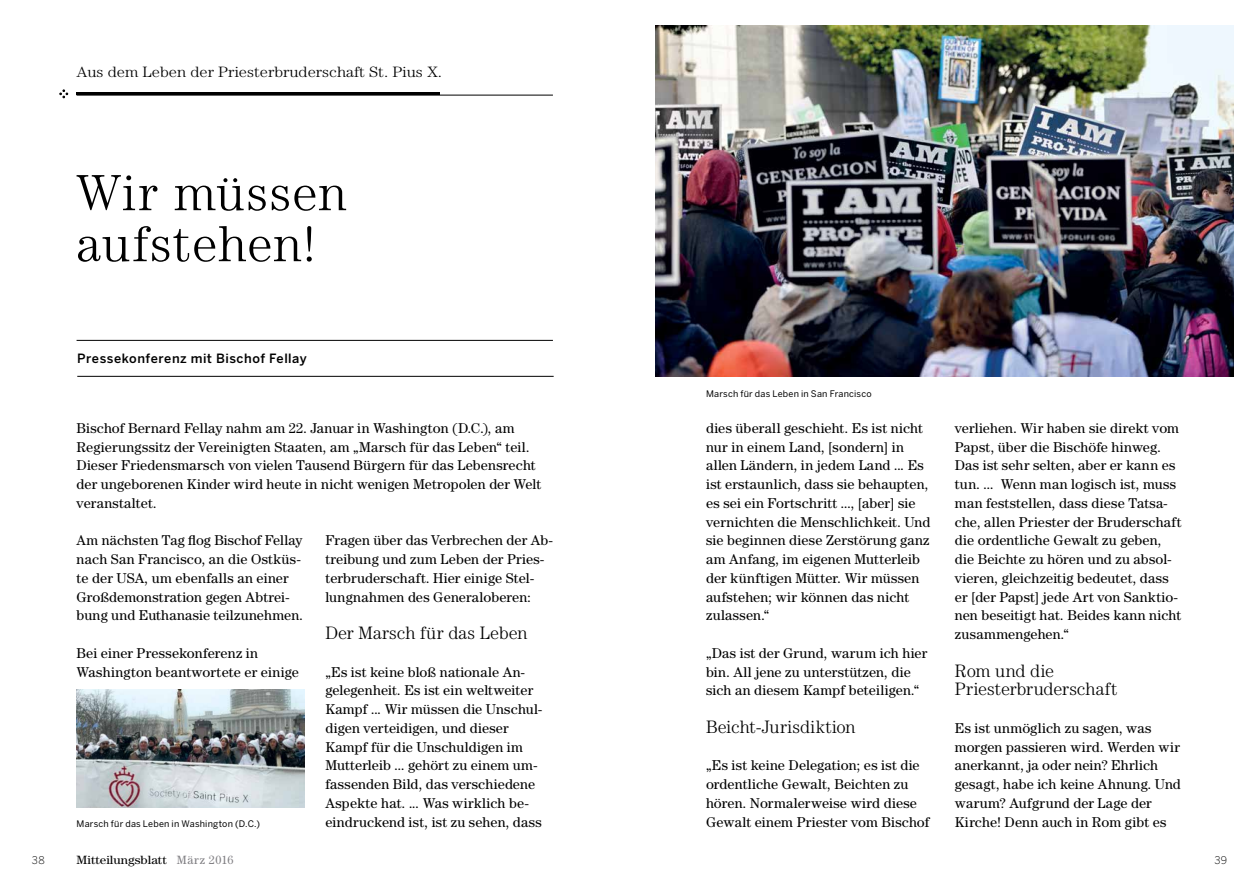
<style>
.page{position:relative;width:1259px;height:893px;background:#fff}
.page>*{position:absolute;margin:0;border:0;box-sizing:border-box;transform-origin:0 0}
.t1{font:300 51px/51px "Century Std";letter-spacing:.02em;color:#000}
.t2{font:300 18px/18.8px "Century Std";color:#000}
.t3{font:300 15px "Century Std";color:#000;scale:1.09 1}
.t4{font:14.25px/18.8px "Century Std";letter-spacing:.01em;color:#000}
.t5{font:500 12.75px "Benton Sans";letter-spacing:.04em;color:#000}
.t6{font:12px "Century Std";color:#000;scale:1.09 1}
.t7{font:300 10.5px "Benton Sans";color:#000}
.t8{font:9px "Benton Sans";letter-spacing:.025em;color:#000}
.s1{color:#807f83}
</style>
<div class="page">
<hr style="left:77px;top:340px;width:476px;height:1px;background:#000">
<hr style="left:77px;top:376px;width:476px;height:1px;background:#000">
<hr style="left:77px;top:93px;width:363px;height:2px;background:#000">
<img style="left:655px;top:26px;width:578px;height:350px">
<img style="left:77px;top:689px;width:227px;height:119px">
<svg style="left:60px;top:90px;width:8px;height:8px"></svg>
<hr style="left:77px;top:95px;width:476px;height:1px;background:#000">
<p class="t3" style="left:77px;top:63px;width:337px">Aus dem Leben der Priesterbruderschaft St. Pius X.</p>
<h1 class="t1" style="left:77px;top:167px;width:272px">Wir müssen aufstehen!</h1>
<p class="t5" style="left:77px;top:351px;width:231px">Pressekonferenz mit Bischof Fellay</p>
<p class="t4" style="left:77px;top:418px;width:466px">Bischof Bernard Fellay nahm am 22. Januar in Washington (D.C.), am Regierungssitz der Vereinigten Staaten, am „Marsch für das Leben“ teil.<br>Dieser Friedensmarsch von vielen Tausend Bürgern für das Lebensrecht der ungeborenen Kinder wird heute in nicht wenigen Metropolen der Welt veranstaltet.</p>
<p class="t4" style="left:77px;top:531px;width:228px">Am nächsten Tag flog Bischof Fellay nach San Francisco, an die Ostküs&shy;te der USA, um ebenfalls an einer Großdemonstration gegen Abtrei&shy;bung und Euthanasie teilzunehmen.</p>
<p class="t4" style="left:77px;top:643px;width:224px">Bei einer Pressekonferenz in<br>Washington beantwortete er einige</p>
<p class="t8" style="left:77px;top:818px;width:185px">Marsch für das Leben in Washington (D.C.)</p>
<p class="t4" style="left:325px;top:531px;width:229px">Fragen über das Verbrechen der Ab&shy;treibung und zum Leben der Pries&shy;terbruderschaft. Hier einige Stel&shy;lungnahmen des Generaloberen:</p>
<p class="t2" style="left:325px;top:623px;width:204px">Der Marsch für das Leben</p>
<p class="t4" style="left:325px;top:662px;width:218px">„Es ist keine bloß nationale An&shy;gelegenheit. Es ist ein weltweiter Kampf ... Wir müssen die Unschul&shy;digen verteidigen, und dieser Kampf für die Unschuldigen im Mutterleib ... gehört zu einem um&shy;fassenden Bild, das verschiedene Aspekte hat. ... Was wirklich be&shy;eindruckend ist, ist zu sehen, dass</p>
<p class="t8" style="left:706px;top:388px;width:167px">Marsch für das Leben in San Francisco</p>
<p class="t4" style="left:706px;top:418px;width:226px">dies überall geschieht. Es ist nicht nur in einem Land, [sondern] in allen Ländern, in jedem Land ... Es ist erstaunlich, dass sie behaupten, es sei ein Fortschritt ..., [aber] sie vernichten die Menschlichkeit. Und sie beginnen diese Zerstörung ganz am Anfang, im eigenen Mutterleib der künftigen Mütter. Wir müssen aufstehen; wir können das nicht zulassen.“</p>
<p class="t4" style="left:706px;top:643px;width:223px">„Das ist der Grund, warum ich hier bin. All jene zu unterstützen, die sich an diesem Kampf beteiligen.“</p>
<p class="t2" style="left:706px;top:717px;width:151px">Beicht-Jurisdiktion</p>
<p class="t4" style="left:706px;top:756px;width:225px">„Es ist keine Delegation; es ist die ordentliche Gewalt, Beichten zu hören. Normalerweise wird diese Gewalt einem Priester vom Bischof</p>
<p class="t4" style="left:955px;top:418px;width:228px">verliehen. Wir haben sie direkt vom Papst, über die Bischöfe hinweg.<br>Das ist sehr selten, aber er kann es tun. ... Wenn man logisch ist, muss man feststellen, dass diese Tatsa&shy;che, allen Priester der Bruderschaft die ordentliche Gewalt zu geben, die Beichte zu hören und zu absol&shy;vieren, gleichzeitig bedeutet, dass er [der Papst] jede Art von Sanktio&shy;nen beseitigt hat. Beides kann nicht zusammengehen.“</p>
<p class="t2" style="left:955px;top:661px;width:164px">Rom und die<br>Priesterbruderschaft</p>
<p class="t4" style="left:955px;top:718px;width:227px">Es ist unmöglich zu sagen, was morgen passieren wird. Werden wir anerkannt, ja oder nein? Ehrlich gesagt, habe ich keine Ahnung. Und warum? Aufgrund der Lage der<br>Kirche! Denn auch in Rom gibt es</p>
<p class="t7" style="left:32px;top:854px;width:14px">38</p>
<p class="t6" style="left:77px;top:853px;width:145px">Mitteilungsblatt <span class="s1">März 2016</span></p>
<p class="t7" style="left:1214px;top:854px;width:14px">39</p>
</div>
